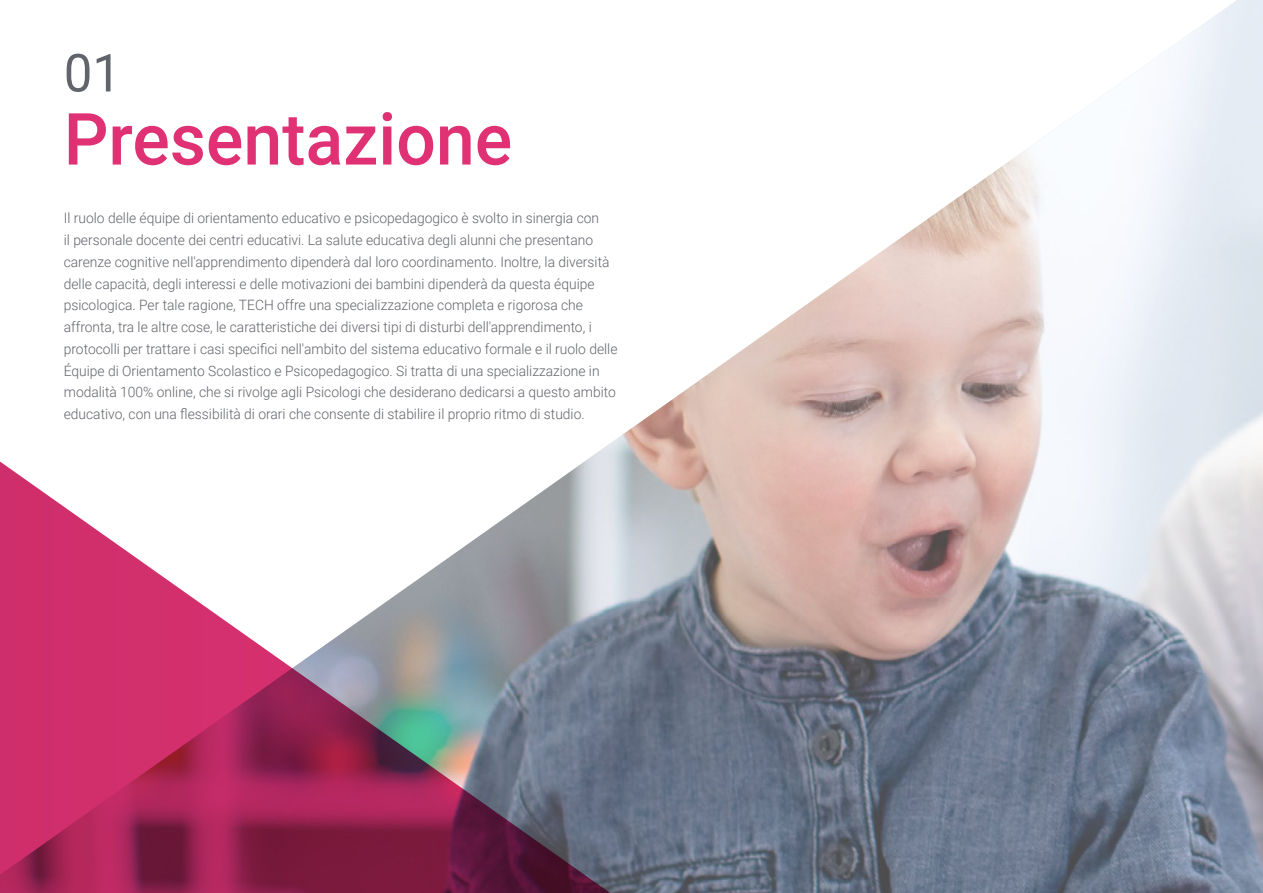
<style>
.page{position:relative;width:1263px;height:893px;background:#fff}
.page>*{position:absolute;margin:0;border:0;box-sizing:border-box;transform-origin:0 0}
.t1{font:500 72px "Roboto";color:#df3174}
.t2{font:52.5px "Roboto";color:#61646a}
.t3{font:300 14.25px/21.8px "Roboto";color:#61646a}
</style>
<div class="page">
<img style="left:607px;top:0;width:656px;height:893px">
<svg style="left:0;top:446px;width:640px;height:447px"></svg>
<h2 class="t2" style="left:64px;top:36px;width:59px">01</h2>
<h1 class="t1" style="left:64px;top:89px;width:450px">Presentazione</h1>
<p class="t3" style="left:64px;top:207px;width:555px">Il ruolo delle équipe di orientamento educativo e psicopedagogico è svolto in sinergia con<br>il personale docente dei centri educativi. La salute educativa degli alunni che presentano carenze cognitive nell'apprendimento dipenderà dal loro coordinamento. Inoltre, la diversità delle capacità, degli interessi e delle motivazioni dei bambini dipenderà da questa équipe psicologica. Per tale ragione, TECH offre una specializzazione completa e rigorosa che affronta, tra le altre cose, le caratteristiche dei diversi tipi di disturbi dell'apprendimento, i protocolli per trattare i casi specifici nell'ambito del sistema educativo formale e il ruolo delle Équipe di Orientamento Scolastico e Psicopedagogico. Si tratta di una specializzazione in modalità 100% online, che si rivolge agli Psicologi che desiderano dedicarsi a questo ambito educativo, con una flessibilità di orari che consente di stabilire il proprio ritmo di studio.</p>
</div>
